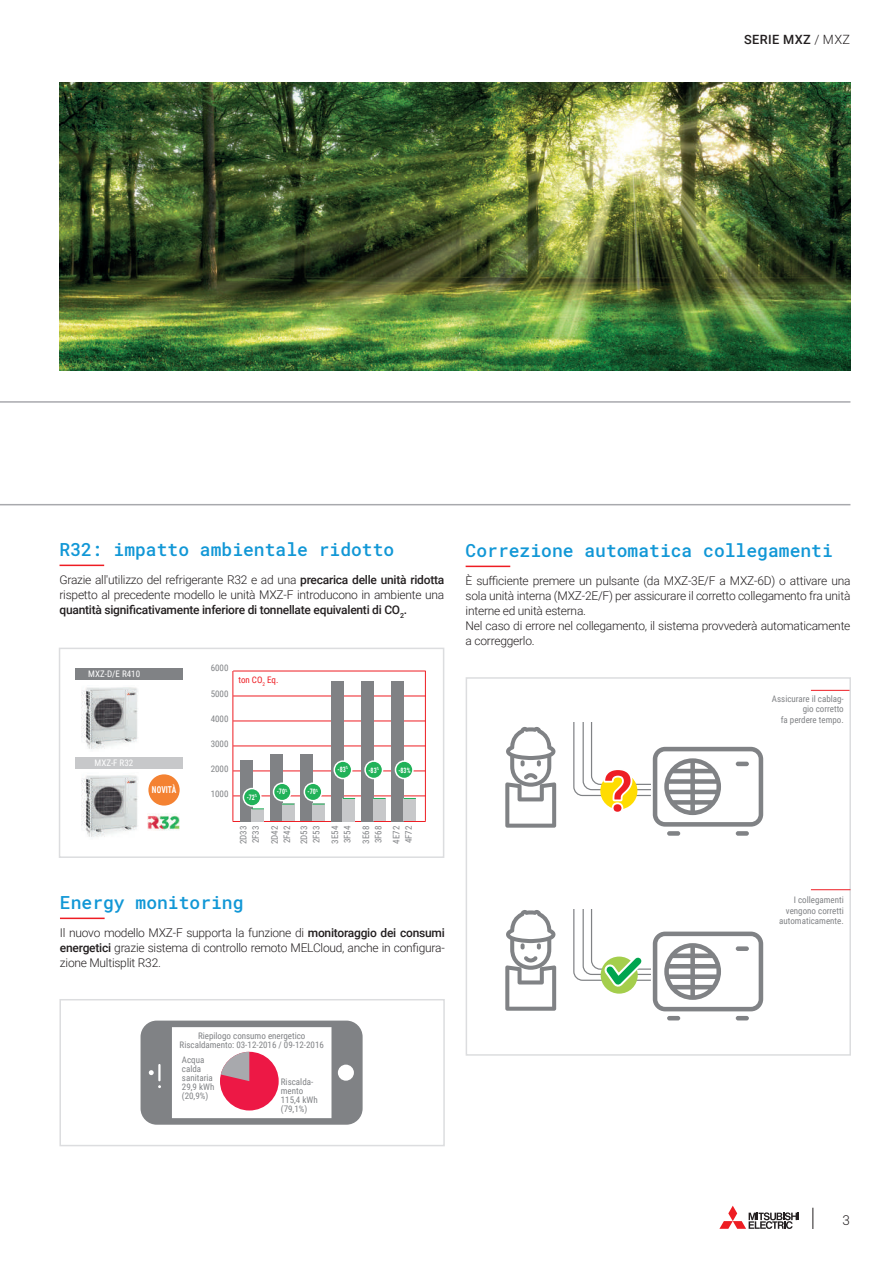
<style>
.page{position:relative;width:893px;height:1263px;background:#fff}
.page>*{position:absolute;margin:0;border:0;box-sizing:border-box;transform-origin:0 0}
.t1{font:500 18px "Roboto Mono";color:#1197d6}
.t2{font:300 13.5px "Roboto Mono";color:#231f20}
.t3{font:500 12.75px "Roboto";letter-spacing:.035em;color:#231f20}
.t4{font:300 12px/15px "Roboto";letter-spacing:-.02em;color:#231f20;text-align:justify}
.t5{font:700 9.45px "Roboto Condensed";color:#fff;scale:.8 1}
.t6{font:9px/9px "Roboto Condensed";color:#808285}
.t7{font:9px "Roboto Condensed";color:#fff}
.t8{font:9px "Roboto Condensed";letter-spacing:-.005em;color:#ee1d23}
.t9{font:700 7.5px "Roboto Condensed";letter-spacing:.015em;color:#fff;scale:.8 1}
.s1{font-weight:300}
.s2{font-weight:500}
</style>
<div class="page">
<hr style="left:0;top:401px;width:850px;height:2px;background:#a8a9ad">
<hr style="left:0;top:504px;width:850px;height:1px;background:#a8a9ad">
<div style="left:76px;top:668px;width:107px;height:12px;background:#808285"></div>
<div style="left:75px;top:758px;width:107px;height:11px;background:#c7c8ca"></div>
<img style="left:82px;top:687px;width:56px;height:62px">
<img style="left:82px;top:775px;width:56px;height:62px">
<hr style="left:233px;top:746px;width:193px;height:1px;background:#ee1d23">
<hr style="left:233px;top:696px;width:193px;height:1px;background:#ee1d23">
<hr style="left:233px;top:671px;width:193px;height:1px;background:#ee1d23">
<hr style="left:233px;top:821px;width:193px;height:1px;background:#ee1d23">
<hr style="left:233px;top:721px;width:193px;height:1px;background:#ee1d23">
<hr style="left:233px;top:771px;width:193px;height:1px;background:#ee1d23">
<hr style="left:233px;top:796px;width:193px;height:1px;background:#ee1d23">
<hr style="left:233px;top:671px;width:1px;height:150px;background:#ee1d23">
<hr style="left:425px;top:671px;width:1px;height:150px;background:#ee1d23">
<div style="left:240px;top:760px;width:12px;height:61px;background:#808285"></div>
<div style="left:252px;top:809px;width:12px;height:12px;background:#c7c8ca"></div>
<div style="left:270px;top:754px;width:12px;height:67px;background:#808285"></div>
<div style="left:282px;top:804px;width:12px;height:17px;background:#c7c8ca"></div>
<div style="left:301px;top:754px;width:12px;height:67px;background:#808285"></div>
<div style="left:312px;top:804px;width:13px;height:17px;background:#c7c8ca"></div>
<div style="left:331px;top:681px;width:12px;height:140px;background:#808285"></div>
<div style="left:343px;top:798px;width:12px;height:23px;background:#c7c8ca"></div>
<div style="left:361px;top:681px;width:13px;height:140px;background:#808285"></div>
<div style="left:373px;top:799px;width:12px;height:22px;background:#c7c8ca"></div>
<div style="left:392px;top:681px;width:12px;height:140px;background:#808285"></div>
<div style="left:404px;top:799px;width:12px;height:22px;background:#c7c8ca"></div>
<img style="left:148px;top:813px;width:31px;height:17px">
<div style="left:59px;top:648px;width:385px;height:210px;border:2px solid #dcdddf"></div>
<div style="left:243px;top:788px;width:18px;height:18px;background:#21b259;border-radius:50%"></div>
<div style="left:243px;top:788px;width:19px;height:19px;border:2px solid #fff;border-radius:50%"></div>
<div style="left:274px;top:783px;width:17px;height:18px;background:#21b259;border-radius:50%"></div>
<div style="left:273px;top:782px;width:19px;height:19px;border:2px solid #fff;border-radius:50%"></div>
<div style="left:304px;top:783px;width:18px;height:18px;background:#21b259;border-radius:50%"></div>
<div style="left:304px;top:782px;width:19px;height:19px;border:2px solid #fff;border-radius:50%"></div>
<div style="left:334px;top:761px;width:18px;height:17px;background:#21b259;border-radius:50%"></div>
<div style="left:334px;top:760px;width:18px;height:19px;border:2px solid #fff;border-radius:50%"></div>
<div style="left:365px;top:761px;width:18px;height:17px;background:#21b259;border-radius:50%"></div>
<div style="left:364px;top:760px;width:19px;height:19px;border:2px solid #fff;border-radius:50%"></div>
<div style="left:395px;top:761px;width:18px;height:17px;background:#21b259;border-radius:50%"></div>
<div style="left:395px;top:760px;width:19px;height:19px;border:2px solid #fff;border-radius:50%"></div>
<svg style="left:252px;top:808px;width:12px;height:1px"></svg>
<svg style="left:282px;top:804px;width:12px;height:1px"></svg>
<svg style="left:312px;top:804px;width:13px;height:1px"></svg>
<svg style="left:343px;top:798px;width:12px;height:1px"></svg>
<svg style="left:373px;top:798px;width:12px;height:1px"></svg>
<svg style="left:404px;top:798px;width:12px;height:1px"></svg>
<img style="left:60px;top:83px;width:790px;height:287px">
<hr style="left:60px;top:565px;width:44px;height:1px;background:#ee1d23">
<hr style="left:466px;top:566px;width:44px;height:1px;background:#ee1d23">
<hr style="left:60px;top:917px;width:45px;height:2px;background:#ee1d23">
<div style="left:59px;top:999px;width:386px;height:147px;border:2px solid #dcdddf"></div>
<hr style="left:811px;top:690px;width:39px;height:1px;background:#ee1d23">
<div style="left:466px;top:677px;width:385px;height:379px;border:2px solid #dcdddf"></div>
<svg style="left:505px;top:910px;width:51px;height:101px"></svg>
<svg style="left:505px;top:727px;width:51px;height:101px"></svg>
<hr style="left:667px;top:1016px;width:13px;height:4px;background:#808285;border-radius:2px">
<hr style="left:736px;top:1016px;width:13px;height:4px;background:#808285;border-radius:2px">
<svg style="left:573px;top:909px;width:190px;height:102px"></svg>
<div style="left:667px;top:831px;width:13px;height:5px;background:#808285;border-radius:2px"></div>
<div style="left:736px;top:831px;width:13px;height:5px;background:#808285;border-radius:2px"></div>
<svg style="left:573px;top:722px;width:190px;height:105px"></svg>
<hr style="left:811px;top:889px;width:39px;height:1px;background:#ee1d23">
<div style="left:148px;top:774px;width:32px;height:31px;background:#f48232;border-radius:50%"></div>
<svg style="left:141px;top:1020px;width:222px;height:105px"></svg>
<svg style="left:719px;top:1206px;width:80px;height:23px"></svg>
<svg style="left:812px;top:1208px;width:1px;height:21px"></svg>
<p class="t3" style="left:744px;top:31px;width:108px">SERIE MXZ <span class="s1">/ MXZ</span></p>
<h1 class="t1" style="left:60px;top:537px;width:336px">R32: impatto ambientale ridotto</h1>
<p class="t4" style="left:60px;top:572px;width:386px">Grazie all'utilizzo del refrigerante R32 e ad una <span class="s2">precarica delle unità ridotta </span>rispetto al precedente modello le unità MXZ-F introducono in ambiente una <span class="s2">quantità significativamente inferiore di tonnellate equivalenti di CO</span><sub>2</sub><span class="s2">.</span></p>
<p class="t7" style="left:88px;top:668px;width:53px">MXZ-D/E R410</p>
<p class="t7" style="left:94px;top:757px;width:40px">MXZ-F R32</p>
<p class="t5" style="left:152px;top:783px;width:32px">NOVITÀ</p>
<p class="t6" style="left:211px;top:663px;width:19px">6000</p>
<p class="t6" style="left:211px;top:688px;width:19px">5000</p>
<p class="t6" style="left:211px;top:714px;width:19px">4000</p>
<p class="t6" style="left:211px;top:739px;width:19px">3000</p>
<p class="t6" style="left:211px;top:764px;width:19px">2000</p>
<p class="t6" style="left:211px;top:789px;width:19px">1000</p>
<p class="t8" style="left:238px;top:673px;width:41px">ton CO<sub>2</sub> Eq.</p>
<p class="t9" style="left:247px;top:792px;width:15px">-72<sup>%</sup></p>
<p class="t9" style="left:277px;top:786px;width:15px">-70<sup>%</sup></p>
<p class="t9" style="left:308px;top:786px;width:15px">-70<sup>%</sup></p>
<p class="t9" style="left:338px;top:764px;width:15px">-83<sup>%</sup></p>
<p class="t9" style="left:368px;top:765px;width:15px">-83<sup>%</sup></p>
<p class="t9" style="left:398px;top:765px;width:17px">-83%</p>
<p class="t6" style="left:237px;top:844px;width:20px;line-height:12.5px;rotate:-90deg">2D33<br>2F33</p>
<p class="t6" style="left:268px;top:844px;width:20px;line-height:12.5px;rotate:-90deg">2D42<br>2F42</p>
<p class="t6" style="left:298px;top:844px;width:20px;line-height:12.3px;rotate:-90deg">2D53<br>2F53</p>
<p class="t6" style="left:328px;top:843px;width:19px;line-height:12.3px;rotate:-90deg">3E54<br>3F54</p>
<p class="t6" style="left:359px;top:843px;width:19px;line-height:12.3px;rotate:-90deg">3E68<br>3F68</p>
<p class="t6" style="left:390px;top:843px;width:19px;line-height:12.5px;rotate:-90deg">4E72<br>4F72</p>
<h1 class="t1" style="left:60px;top:890px;width:185px">Energy monitoring</h1>
<p class="t4" style="left:60px;top:925px;width:386px">Il nuovo modello MXZ-F supporta la funzione di <span class="s2">monitoraggio dei consumi energetici</span> grazie sistema di controllo remoto MELCloud, anche in configura&shy;zione Multisplit R32.</p>
<h1 class="t1" style="left:466px;top:538px;width:369px">Correzione automatica collegamenti</h1>
<p class="t4" style="left:466px;top:573px;width:386px;text-align:left">È sufficiente premere un pulsante (da MXZ-3E/F a MXZ-6D) o attivare una sola unità interna (MXZ-2E/F) per assicurare il corretto collegamento fra unità interne ed unità esterna.<br>Nel caso di errore nel collegamento, il sistema provvederà automaticamente a correggerlo.</p>
<p class="t6" style="left:772px;top:693px;width:73px;line-height:10.5px;text-align:right">Assicurare il cablag&shy;gio corretto<br>fa perdere tempo.</p>
<p class="t6" style="left:779px;top:894px;width:66px;line-height:10.5px;text-align:right">I collegamenti vengono corretti automaticamente.</p>
<p class="t6" style="left:180px;top:1031px;width:146px;text-align:center">Riepilogo consumo energetico<br>Riscaldamento: 03-12-2016 / 09-12-2016</p>
<p class="t6" style="left:182px;top:1055px;width:34px">Acqua calda sanitaria<br>29,9 kWh (20,9%)</p>
<p class="t6" style="left:281px;top:1077px;width:38px">Riscalda&shy;mento<br>115,4 kWh (79,1%)</p>
<p class="t2" style="left:842px;top:1211px;width:10px">3</p>
</div>
